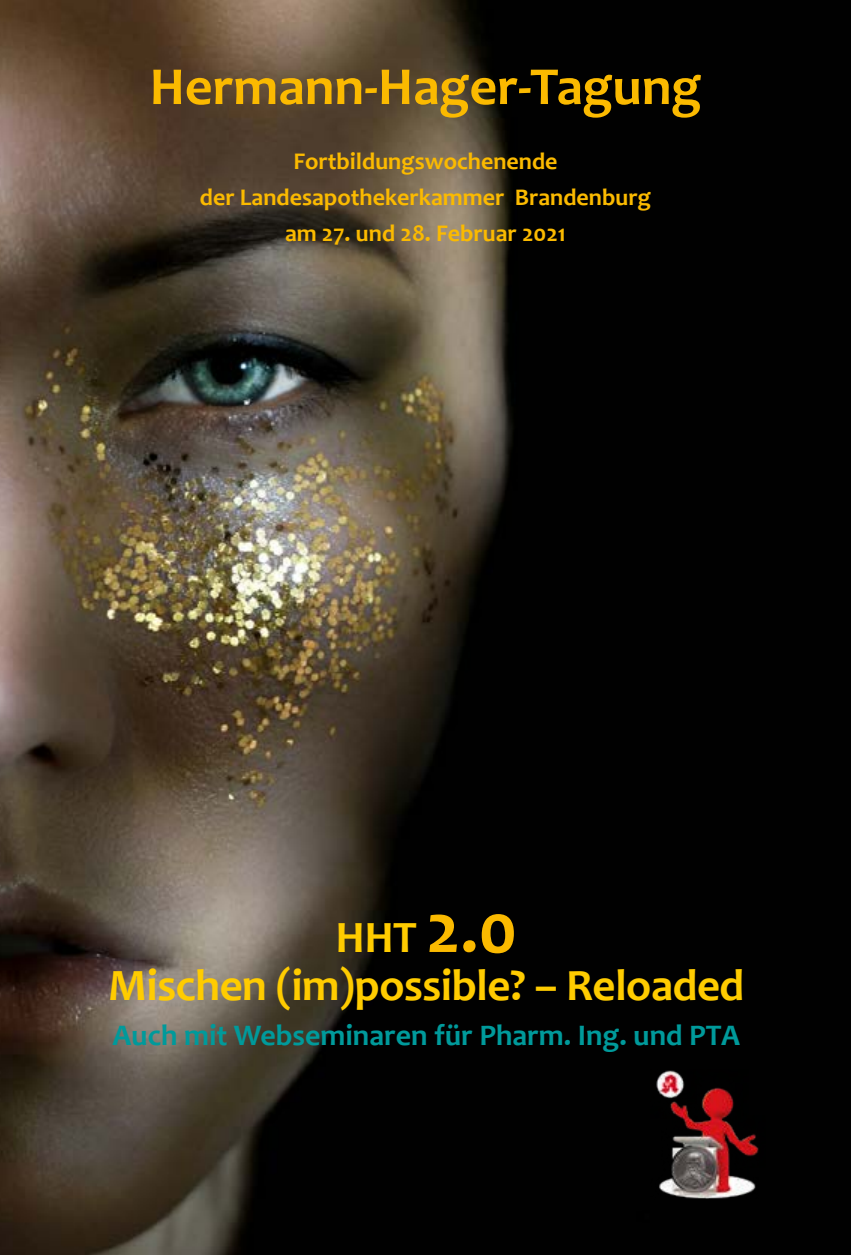
<style>
.page{position:relative;width:851px;height:1255px;background:#fff}
.page>*{position:absolute;margin:0;border:0;box-sizing:border-box;transform-origin:0 0}
.t1{font:700 54px "Candara";color:#fbba00}
.t2{font:700 45px/48px "Candara";letter-spacing:-.01em;color:#fc0;text-align:center}
.t3{font:700 30px "Candara";color:#009a9b}
.t4{font:700 24px/36px "Candara";color:#fbba00;text-align:center}
.s1{font-size:72px;color:#fbba00}
</style>
<div class="page">
<img style="left:0;top:0;width:850px;height:1254px">
<img style="left:650px;top:1069px;width:115px;height:130px">
<h1 class="t1" style="left:149px;top:53px;width:553px">Hermann-Hager-Tagung</h1>
<p class="t4" style="left:200px;top:143px;width:452px">Fortbildungswochenende<br>der Landesapothekerkammer Brandenburg am 27. und 28. Februar 2021</p>
<h2 class="t2" style="left:108px;top:912px;width:637px">HHT <span class="s1">2.0<br></span>Mischen (im)possible? – Reloaded</h2>
<p class="t3" style="left:112px;top:1016px;width:628px">Auch mit Webseminaren für Pharm. Ing. und PTA</p>
</div>
